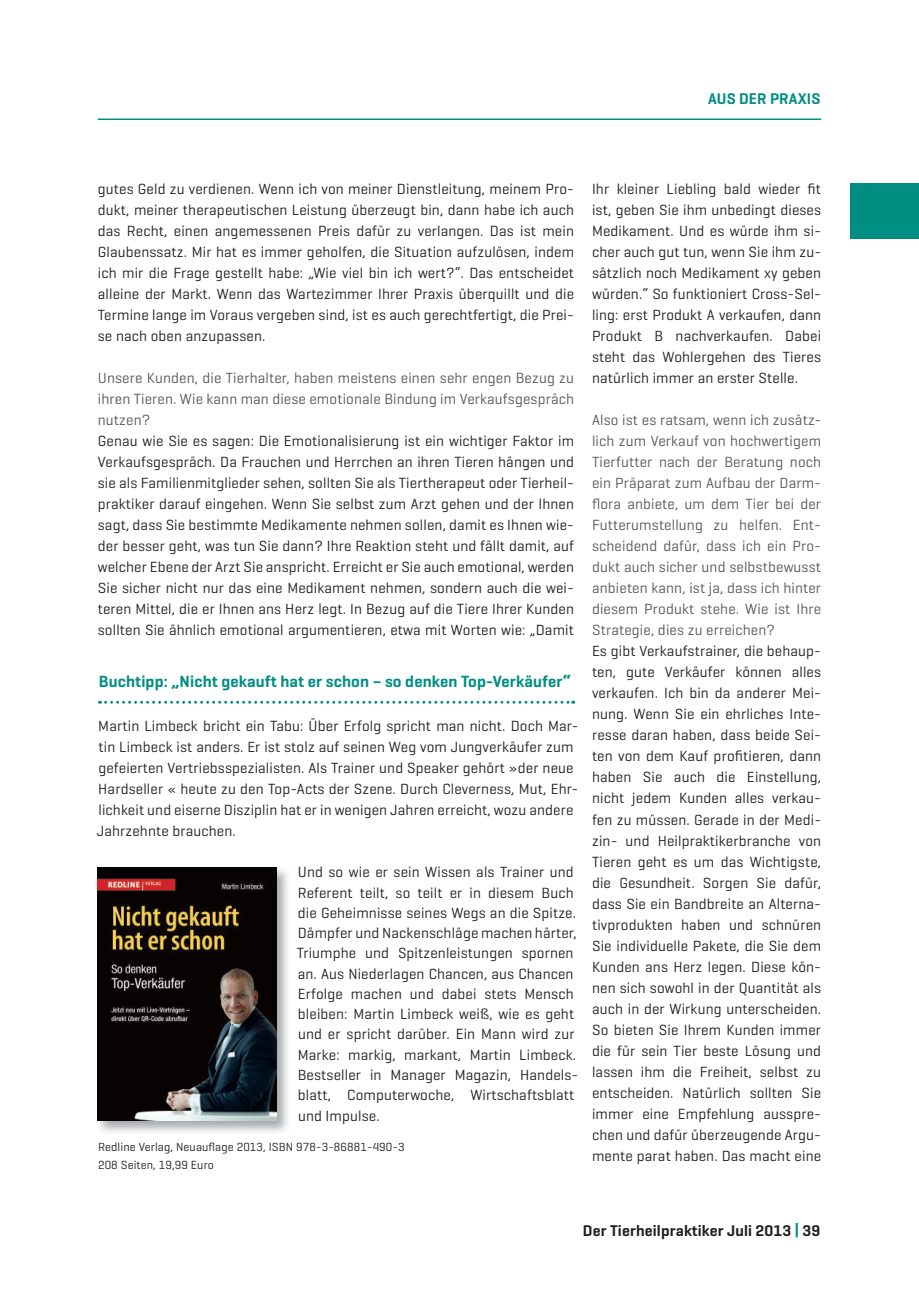
<style>
.page{position:relative;width:919px;height:1289px;background:#fff}
.page>*{position:absolute;margin:0;border:0;box-sizing:border-box;transform-origin:0 0}
.t1{font:600 16.5px "Geogrotesque";letter-spacing:.01em;color:#008e84}
.t2{font:600 15.75px "Geogrotesque";letter-spacing:.01em;color:#231f20}
.t3{font:600 15.75px "Geogrotesque";letter-spacing:.01em;color:#008e84}
.t4{font:15px/21px "Geogrotesque";letter-spacing:.01em;color:#231f20;text-align:justify}
.t5{font:15px/21px "Geogrotesque";letter-spacing:.01em;color:#57585a;text-align:justify}
.t6{font:12px/18px "Geogrotesque";letter-spacing:.01em;color:#231f20}
.s1{color:#008e84}
</style>
<div class="page">
<hr style="left:98px;top:118px;width:723px;height:2px;background:#008e84">
<div style="left:850px;top:183px;width:68px;height:55px;background:#008e84"></div>
<svg style="left:100px;top:700px;width:473px;height:3px"></svg>
<img style="left:97px;top:867px;width:191px;height:265px">
<img style="left:98px;top:867px;width:178px;height:253px">
<p class="t3" style="left:708px;top:92px;width:114px">AUS DER PRAXIS</p>
<p class="t4" style="left:98px;top:179px;width:477px">gutes Geld zu verdienen. Wenn ich von meiner Dienstleitung, meinem Pro&shy;dukt, meiner therapeutischen Leistung überzeugt bin, dann habe ich auch das Recht, einen angemessenen Preis dafür zu verlangen. Das ist mein Glaubenssatz. Mir hat es immer geholfen, die Situation aufzulösen, indem ich mir die Frage gestellt habe: „Wie viel bin ich wert?“. Das entscheidet alleine der Markt. Wenn das Wartezimmer Ihrer Praxis überquillt und die Termine lange im Voraus vergeben sind, ist es auch gerechtfertigt, die Prei&shy;se nach oben anzupassen.</p>
<p class="t5" style="left:98px;top:368px;width:477px">Unsere Kunden, die Tierhalter, haben meistens einen sehr engen Bezug zu ihren Tieren. Wie kann man diese emotionale Bindung im Verkaufsgespräch nutzen?</p>
<p class="t4" style="left:98px;top:431px;width:477px">Genau wie Sie es sagen: Die Emotionalisierung ist ein wichtiger Faktor im Verkaufsgespräch. Da Frauchen und Herrchen an ihren Tieren hängen und sie als Familienmitglieder sehen, sollten Sie als Tiertherapeut oder Tierheil&shy;praktiker darauf eingehen. Wenn Sie selbst zum Arzt gehen und der Ihnen sagt, dass Sie bestimmte Medikamente nehmen sollen, damit es Ihnen wie&shy;der besser geht, was tun Sie dann? Ihre Reaktion steht und fällt damit, auf welcher Ebene der Arzt Sie anspricht. Erreicht er Sie auch emotional, werden Sie sicher nicht nur das eine Medikament nehmen, sondern auch die wei&shy;teren Mittel, die er Ihnen ans Herz legt. In Bezug auf die Tiere Ihrer Kunden sollten Sie ähnlich emotional argumentieren, etwa mit Worten wie: „Damit</p>
<p class="t1" style="left:99px;top:674px;width:473px">Buchtipp: „Nicht gekauft hat er schon – so denken Top-Verkäufer“</p>
<p class="t4" style="left:97px;top:715px;width:483px;text-align:left">Martin Limbeck bricht ein Tabu: Über Erfolg spricht man nicht. Doch Mar&shy;tin Limbeck ist anders. Er ist stolz auf seinen Weg vom Jungverkäufer zum gefeierten Vertriebsspezialisten. Als Trainer und Speaker gehört »der neue Hardseller « heute zu den Top-Acts der Szene. Durch Cleverness, Mut, Ehr&shy;lichkeit und eiserne Disziplin hat er in wenigen Jahren erreicht, wozu andere Jahrzehnte brauchen.</p>
<p class="t4" style="left:297px;top:862px;width:283px;line-height:20.2px;text-align:left">Und so wie er sein Wissen als Trainer und Referent teilt, so teilt er in diesem Buch die Geheimnisse seines Wegs an die Spitze.<br>Dämpfer und Nackenschläge machen härter, Triumphe und Spitzenleistungen spornen an. Aus Niederlagen Chancen, aus Chancen Erfolge machen und dabei stets Mensch bleiben: Martin Limbeck weiß, wie es geht und er spricht darüber. Ein Mann wird zur Marke: markig, markant, Martin Limbeck.<br>Bestseller in Manager Magazin, Handels&shy;blatt, Computerwoche, Wirtschaftsblatt und Impulse.</p>
<p class="t6" style="left:98px;top:1138px;width:308px">Redline Verlag, Neuauflage 2013, ISBN 978-3-86881-490-3<br>208 Seiten, 19,99 Euro</p>
<p class="t4" style="left:592px;top:179px;width:230px">Ihr kleiner Liebling bald wieder fit ist, geben Sie ihm unbedingt dieses Medikament. Und es würde ihm si&shy;cher auch gut tun, wenn Sie ihm zu&shy;sätzlich noch Medikament xy geben würden.“ So funktioniert Cross-Sel&shy;ling: erst Produkt A verkaufen, dann Produkt B nachverkaufen. Dabei steht das Wohlergehen des Tieres natürlich immer an erster Stelle.</p>
<p class="t5" style="left:592px;top:410px;width:230px">Also ist es ratsam, wenn ich zusätz&shy;lich zum Verkauf von hochwertigem Tierfutter nach der Beratung noch ein Präparat zum Aufbau der Darm&shy;flora anbiete, um dem Tier bei der Futterumstellung zu helfen. Ent&shy;scheidend dafür, dass ich ein Pro&shy;dukt auch sicher und selbstbewusst anbieten kann, ist ja, dass ich hinter diesem Produkt stehe. Wie ist Ihre Strategie, dies zu erreichen?</p>
<p class="t4" style="left:592px;top:641px;width:230px">Es gibt Verkaufstrainer, die behaup&shy;ten, gute Verkäufer können alles verkaufen. Ich bin da anderer Mei&shy;nung. Wenn Sie ein ehrliches Inte&shy;resse daran haben, dass beide Sei&shy;ten von dem Kauf profitieren, dann haben Sie auch die Einstellung, nicht jedem Kunden alles verkau&shy;fen zu müssen. Gerade in der Medi&shy;zin- und Heilpraktikerbranche von Tieren geht es um das Wichtigste, die Gesundheit. Sorgen Sie dafür, dass Sie ein Bandbreite an Alterna&shy;tivprodukten haben und schnüren Sie individuelle Pakete, die Sie dem Kunden ans Herz legen. Diese kön&shy;nen sich sowohl in der Quantität als auch in der Wirkung unterscheiden.<br>So bieten Sie Ihrem Kunden immer die für sein Tier beste Lösung und lassen ihm die Freiheit, selbst zu entscheiden. Natürlich sollten Sie immer eine Empfehlung ausspre&shy;chen und dafür überzeugende Argu&shy;mente parat haben. Das macht eine</p>
<p class="t2" style="left:583px;top:1223px;width:239px">Der Tierheilpraktiker Juli 2013 <span class="s1">|</span> 39</p>
</div>
